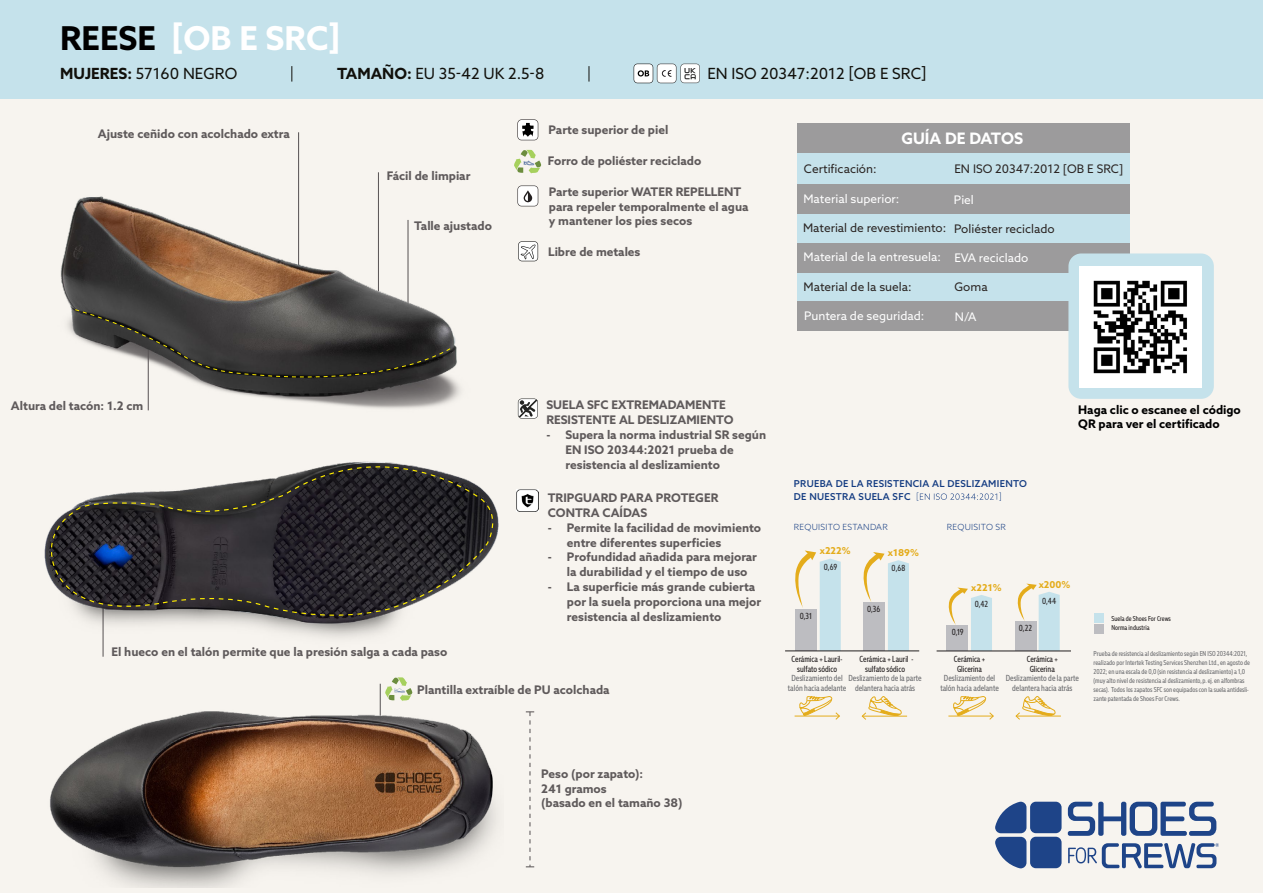
<style>
.page{position:relative;width:1263px;height:893px;background:#f7f4ef}
.page>*{position:absolute;margin:0;border:0;box-sizing:border-box;transform-origin:0 0}
.t1{font:700 32.85px "Azo Sans";color:#fff}
.t2{font:700 15.75px "Azo Sans";color:#fff}
.t3{font:15.45px "Azo Sans";color:#11100b}
.t4{font:700 11.85px/14.9px "Azo Sans";color:#5f5a5b}
.t5{font:11.85px "Azo Sans";color:#2b2523}
.t6{font:11.85px "Azo Sans";color:#fff}
.t7{font:700 11.85px/14.9px "Azo Sans";color:#000}
.t8{font:500 9.6px/12.8px "Azo Sans";letter-spacing:.03em;color:#143c82}
.t9{font:700 9.6px "Azo Sans";color:#e4ac1b}
.t10{font:8.55px/9.6px "Azo Sans 2 Condensed";color:#6d6e71;text-align:center}
.t11{font:8.55px/9.6px "Azo Sans 2 Condensed";color:#231f20;text-align:center}
.t12{font:300 8.55px "Azo Sans";letter-spacing:.03em;color:#143c82}
.t13{font:6.9px/9px "Azo Sans 2 Condensed";color:#6d6e71}
.t14{font:6.9px/9px "Azo Sans 2 Condensed";color:#231f20}
.s1{color:#000}
.s2{font-weight:700}
</style>
<div class="page">
<div style="left:0;top:0;width:1263px;height:98px;background:#c5e2eb"></div>
<svg style="left:292px;top:66px;width:1px;height:16px"></svg>
<svg style="left:589px;top:66px;width:1px;height:16px"></svg>
<hr style="left:378px;top:172px;width:1px;height:145px;background:#5f5a5b">
<hr style="left:298px;top:132px;width:1px;height:145px;background:#5f5a5b">
<svg style="left:385px;top:677px;width:27px;height:17px"></svg>
<svg style="left:634px;top:64px;width:66px;height:19px"></svg>
<svg style="left:518px;top:241px;width:20px;height:20px"></svg>
<svg style="left:517px;top:119px;width:21px;height:21px"></svg>
<svg style="left:517px;top:186px;width:21px;height:20px"></svg>
<svg style="left:514px;top:150px;width:27px;height:24px"></svg>
<svg style="left:526px;top:711px;width:8px;height:156px"></svg>
<hr style="left:380px;top:684px;width:1px;height:118px;background:#5f5a5b">
<hr style="left:103px;top:595px;width:1px;height:62px;background:#5f5a5b">
<img style="left:517px;top:490px;width:22px;height:22px">
<svg style="left:518px;top:399px;width:20px;height:20px"></svg>
<svg style="left:1068px;top:802px;width:148px;height:34px"></svg>
<svg style="left:1068px;top:843px;width:151px;height:25px"></svg>
<svg style="left:995px;top:802px;width:31px;height:66px"></svg>
<div style="left:1030px;top:802px;width:31px;height:31px;background:#1e4488;border-radius:6px"></div>
<div style="left:1030px;top:837px;width:31px;height:31px;background:#1e4488;border-radius:6px"></div>
<div style="left:797px;top:123px;width:333px;height:208px;background:#c5e2eb"></div>
<div style="left:797px;top:123px;width:333px;height:30px;background:#9c9b9c"></div>
<div style="left:797px;top:184px;width:333px;height:30px;background:#9c9b9c"></div>
<div style="left:797px;top:243px;width:333px;height:29px;background:#9c9b9c"></div>
<div style="left:797px;top:302px;width:333px;height:29px;background:#9c9b9c"></div>
<div style="left:1068px;top:253px;width:146px;height:146px;background:#c5e2eb;border-radius:13px"></div>
<img style="left:1080px;top:266px;width:121px;height:122px">
<div style="left:1094px;top:613px;width:9px;height:9px;background:#c5e2eb"></div>
<div style="left:1094px;top:624px;width:9px;height:9px;background:#bdbdc1"></div>
<svg style="left:917px;top:493px;width:84px;height:8px"></svg>
<hr style="left:862px;top:716px;width:45px;height:1px;background:#e4ac1b">
<svg style="left:862px;top:696px;width:40px;height:24px"></svg>
<hr style="left:948px;top:716px;width:45px;height:1px;background:#e4ac1b">
<svg style="left:952px;top:696px;width:42px;height:24px"></svg>
<hr style="left:795px;top:716px;width:44px;height:1px;background:#e4ac1b">
<svg style="left:798px;top:696px;width:42px;height:24px"></svg>
<hr style="left:1016px;top:716px;width:45px;height:1px;background:#e4ac1b">
<svg style="left:1015px;top:696px;width:41px;height:24px"></svg>
<hr style="left:936px;top:651px;width:135px;height:1px;background:#231f20">
<hr style="left:785px;top:651px;width:134px;height:1px;background:#231f20">
<svg style="left:1015px;top:584px;width:45px;height:67px"></svg>
<svg style="left:946px;top:587px;width:46px;height:64px"></svg>
<svg style="left:860px;top:552px;width:49px;height:99px"></svg>
<svg style="left:792px;top:550px;width:49px;height:101px"></svg>
<img style="left:60px;top:183px;width:401px;height:226px">
<svg style="left:74px;top:309px;width:379px;height:82px;background:#595856"></svg>
<img style="left:50px;top:694px;width:446px;height:194px">
<img style="left:44px;top:409px;width:349px;height:238px">
<svg style="left:47px;top:432px;width:452px;height:192px"></svg>
<h1 class="t1" style="left:60px;top:16px;width:282px"><span class="s1">REESE</span> [OB E SRC]</h1>
<h3 class="t3" style="left:60px;top:64px;width:179px"><span class="s2">MUJERES:</span> 57160 NEGRO</h3>
<h3 class="t3" style="left:337px;top:64px;width:209px"><span class="s2">TAMAÑO:</span> EU 35-42 UK 2.5-8</h3>
<h3 class="t3" style="left:707px;top:64px;width:221px">EN ISO 20347:2012 [OB E SRC]</h3>
<p class="t4" style="left:98px;top:126px;width:193px">Ajuste ceñido con acolchado extra</p>
<p class="t4" style="left:387px;top:168px;width:85px">Fácil de limpiar</p>
<p class="t4" style="left:414px;top:218px;width:79px">Talle ajustado</p>
<p class="t4" style="left:549px;top:122px;width:121px">Parte superior de piel</p>
<p class="t4" style="left:548px;top:153px;width:155px">Forro de poliéster reciclado</p>
<p class="t4" style="left:549px;top:184px;width:201px">Parte superior WATER REPELLENT para repeler temporalmente el agua y mantener los pies secos</p>
<p class="t4" style="left:548px;top:244px;width:94px">Libre de metales</p>
<p class="t5" style="left:804px;top:161px;width:74px">Certificación:</p>
<h2 class="t2" style="left:901px;top:128px;width:123px">GUÍA DE DATOS</h2>
<p class="t5" style="left:954px;top:161px;width:170px">EN ISO 20347:2012 [OB E SRC]</p>
<p class="t6" style="left:803px;top:191px;width:97px">Material superior:</p>
<p class="t6" style="left:932px;top:192px;width:44px">Piel Piel</p>
<p class="t5" style="left:803px;top:220px;width:145px">Material de revestimiento:</p>
<p class="t6" style="left:804px;top:249px;width:139px">Material de la entresuela:</p>
<p class="t5" style="left:804px;top:279px;width:110px">Material de la suela:</p>
<p class="t6" style="left:804px;top:308px;width:122px">Puntera de seguridad:</p>
<p class="t5" style="left:954px;top:221px;width:102px">Poliéster reciclado</p>
<p class="t6" style="left:954px;top:250px;width:76px">EVA reciclado</p>
<p class="t5" style="left:954px;top:279px;width:35px">Goma</p>
<p class="t6" style="left:955px;top:309px;width:23px">N/A</p>
<p class="t4" style="left:11px;top:398px;width:134px">Altura del tacón: 1.2 cm</p>
<p class="t4" style="left:111px;top:644px;width:337px">El hueco en el talón permite que la presión salga a cada paso</p>
<p class="t4" style="left:546px;top:397px;width:189px">SUELA SFC EXTREMADAMENTE<br>RESISTENTE AL DESLIZAMIENTO</p>
<p class="t4" style="left:565px;top:427px;width:202px;text-indent:-19px">- Supera la norma industrial SR según<br>EN ISO 20344:2021 prueba de resistencia al deslizamiento</p>
<p class="t4" style="left:548px;top:490px;width:172px">TRIPGUARD PARA PROTEGER<br>CONTRA CAÍDAS</p>
<p class="t4" style="left:567px;top:520px;width:196px;text-indent:-19px">- Permite la facilidad de movimiento entre diferentes superficies</p>
<p class="t4" style="left:567px;top:549px;width:192px;text-indent:-19px">- Profundidad añadida para mejorar la durabilidad y el tiempo de uso</p>
<p class="t4" style="left:567px;top:579px;width:196px;text-indent:-19px">- La superficie más grande cubierta por la suela proporciona una mejor resistencia al deslizamiento</p>
<p class="t4" style="left:417px;top:682px;width:194px">Plantilla extraíble de PU acolchada</p>
<p class="t7" style="left:1078px;top:402px;width:164px">Haga clic o escanee el código<br>QR para ver el certificado</p>
<p class="t8" style="left:794px;top:477px;width:235px">PRUEBA DE LA RESISTENCIA AL DESLIZAMIENTO<br>DE NUESTRA SUELA SFC</p>
<p class="t12" style="left:794px;top:522px;width:95px">REQUISITO ESTANDAR</p>
<p class="t12" style="left:947px;top:522px;width:61px">REQUISITO SR</p>
<p class="t11" style="left:824px;top:562px;width:15px">0,69</p>
<p class="t9" style="left:820px;top:544px;width:32px">x222%</p>
<p class="t9" style="left:888px;top:546px;width:33px">x189%</p>
<p class="t11" style="left:892px;top:564px;width:15px">0,68</p>
<p class="t11" style="left:800px;top:611px;width:14px">0,31</p>
<p class="t11" style="left:867px;top:604px;width:15px">0,36</p>
<p class="t9" style="left:971px;top:581px;width:32px">x221%</p>
<p class="t9" style="left:1039px;top:578px;width:33px">x200%</p>
<p class="t11" style="left:952px;top:627px;width:14px">0,19</p>
<p class="t11" style="left:975px;top:599px;width:15px">0,42</p>
<p class="t11" style="left:1042px;top:596px;width:16px">0,44</p>
<p class="t11" style="left:1019px;top:623px;width:15px">0,22</p>
<p class="t14" style="left:1111px;top:614px;width:61px">Suela de Shoes For Crews<br>Norma industria</p>
<p class="t11" style="left:792px;top:654px;width:52px">Cerámica + Lauril&shy;sulfato sódico</p>
<p class="t10" style="left:788px;top:673px;width:60px">Deslizamiento del talón hacia adelante</p>
<p class="t11" style="left:859px;top:654px;width:55px">Cerámica + Lauril - sulfato sódico</p>
<p class="t10" style="left:848px;top:673px;width:75px">Deslizamiento de la parte delantera hacia atrás</p>
<p class="t11" style="left:954px;top:654px;width:33px">Cerámica +<br>Glicerina</p>
<p class="t10" style="left:940px;top:673px;width:60px">Deslizamiento del talón hacia adelante</p>
<p class="t11" style="left:1027px;top:654px;width:33px">Cerámica +<br>Glicerina</p>
<p class="t10" style="left:1006px;top:673px;width:75px">Deslizamiento de la parte delantera hacia atrás</p>
<p class="t13" style="left:1093px;top:649px;width:158px">Prueba de resistencia al deslizamiento según EN ISO 20344:2021, realizado por Intertek Testing Services Shenzhen Ltd., en agosto de 2022; en una escala de 0,0 (sin resistencia al deslizamiento) a 1,0 (muy alto nivel de resistencia al deslizamiento,p. ej. en alfombras secas). Todos los zapatos SFC son equipados con la suela antidesli&shy;zante patentada de Shoes For Crews.</p>
<p class="t4" style="left:541px;top:766px;width:143px">Peso (por zapato):<br>241 gramos<br>(basado en el tamaño 38)</p>
</div>
